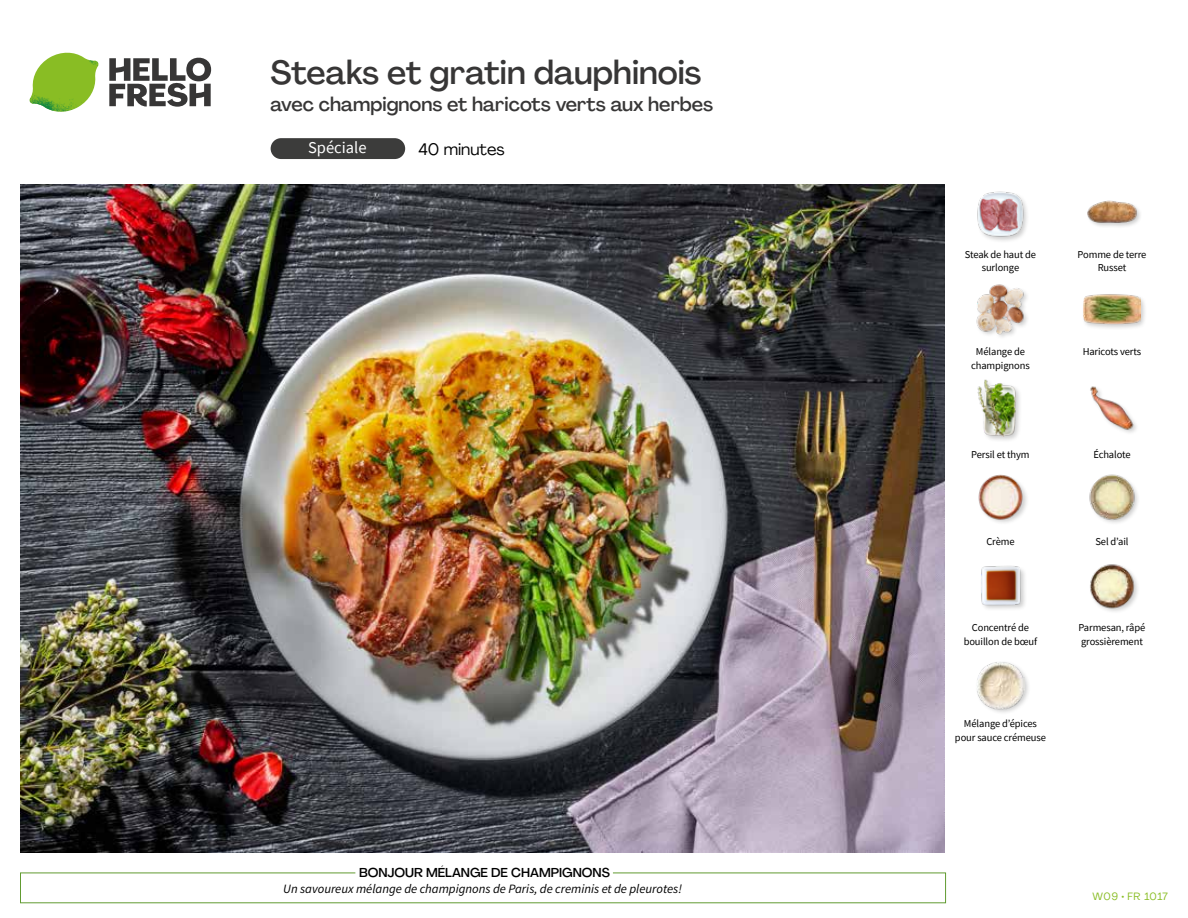
<style>
.page{position:relative;width:1188px;height:918px;background:#fff}
.page>*{position:absolute;margin:0;border:0;box-sizing:border-box;transform-origin:0 0}
.t1{font:500 33px "Agrandir";color:#373636}
.t2{font:500 19.5px "Agrandir";color:#373636}
.t3{font:16.5px "Agrandir";color:#000}
.t4{font:16.5px "Source Sans Pro";color:#fff}
.t5{font:italic 12.75px "Source Sans Pro";color:#000}
.t6{font:500 12.75px "Agrandir";color:#000}
.t7{font:10.5px/13.5px "Source Sans Pro";letter-spacing:-.01em;color:#000;text-align:center}
.t8{font:10.5px "Agrandir";letter-spacing:.045em;color:#89bd24}
</style>
<div class="page">
<svg style="left:109px;top:57px;width:102px;height:50px"></svg>
<svg style="left:34px;top:53px;width:62px;height:40px"></svg>
<img style="left:67px;top:53px;width:32px;height:26px">
<img style="left:33px;top:75px;width:59px;height:11px">
<img style="left:29px;top:79px;width:61px;height:33px">
<img style="left:65px;top:86px;width:27px;height:25px">
<img style="left:21px;top:184px;width:924px;height:668px">
<div style="left:271px;top:138px;width:134px;height:21px;background:#3c3c3b;border-radius:10px"></div>
<div style="left:975px;top:660px;width:56px;height:56px;background:#000;opacity:.2"></div>
<img style="left:977px;top:661px;width:47px;height:48px">
<img style="left:1090px;top:564px;width:48px;height:48px">
<img style="left:981px;top:566px;width:44px;height:43px">
<img style="left:1089px;top:474px;width:49px;height:49px">
<img style="left:978px;top:474px;width:48px;height:48px">
<img style="left:1090px;top:386px;width:46px;height:47px">
<div style="left:977px;top:378px;width:45px;height:65px;background:#000;opacity:.2"></div>
<img style="left:977px;top:379px;width:45px;height:58px">
<div style="left:1082px;top:293px;width:65px;height:38px;background:#000;opacity:.2"></div>
<img style="left:1083px;top:293px;width:58px;height:38px">
<img style="left:976px;top:284px;width:51px;height:53px">
<div style="left:1087px;top:200px;width:56px;height:29px;background:#000;opacity:.2"></div>
<img style="left:1087px;top:200px;width:51px;height:26px">
<img style="left:977px;top:191px;width:50px;height:50px">
<h1 class="t1" style="left:271px;top:52px;width:432px">Steaks et gratin dauphinois</h1>
<h2 class="t2" style="left:271px;top:92px;width:444px">avec champignons et haricots verts aux herbes</h2>
<h3 class="t3" style="left:418px;top:139px;width:88px">40 minutes</h3>
<h3 class="t4" style="left:308px;top:137px;width:60px">Spéciale</h3>
<p class="t6" style="left:359px;top:864px;width:252px">BONJOUR MÉLANGE DE CHAMPIGNONS</p>
<p class="t5" style="left:283px;top:881px;width:400px">Un savoureux mélange de champignons de Paris, de creminis et de pleurotes!</p>
<p class="t7" style="left:965px;top:247px;width:73px">Steak de haut de surlonge</p>
<p class="t7" style="left:1078px;top:247px;width:70px">Pomme de terre<br>Russet</p>
<p class="t7" style="left:971px;top:345px;width:60px">Mélange de champignons</p>
<p class="t7" style="left:1083px;top:345px;width:60px">Haricots verts</p>
<p class="t7" style="left:971px;top:448px;width:60px">Persil et thym</p>
<p class="t7" style="left:1093px;top:448px;width:39px">Échalote</p>
<p class="t7" style="left:986px;top:535px;width:30px">Crème</p>
<p class="t7" style="left:1095px;top:535px;width:35px">Sel d’ail</p>
<p class="t7" style="left:964px;top:621px;width:75px">Concentré de bouillon de bœuf</p>
<p class="t7" style="left:1079px;top:621px;width:68px;text-align:left">Parmesan, râpé grossièrement</p>
<p class="t7" style="left:955px;top:717px;width:93px">Mélange d’épices pour sauce crémeuse</p>
<p class="t8" style="left:1093px;top:890px;width:77px">W09 • FR 1017</p>
</div>
